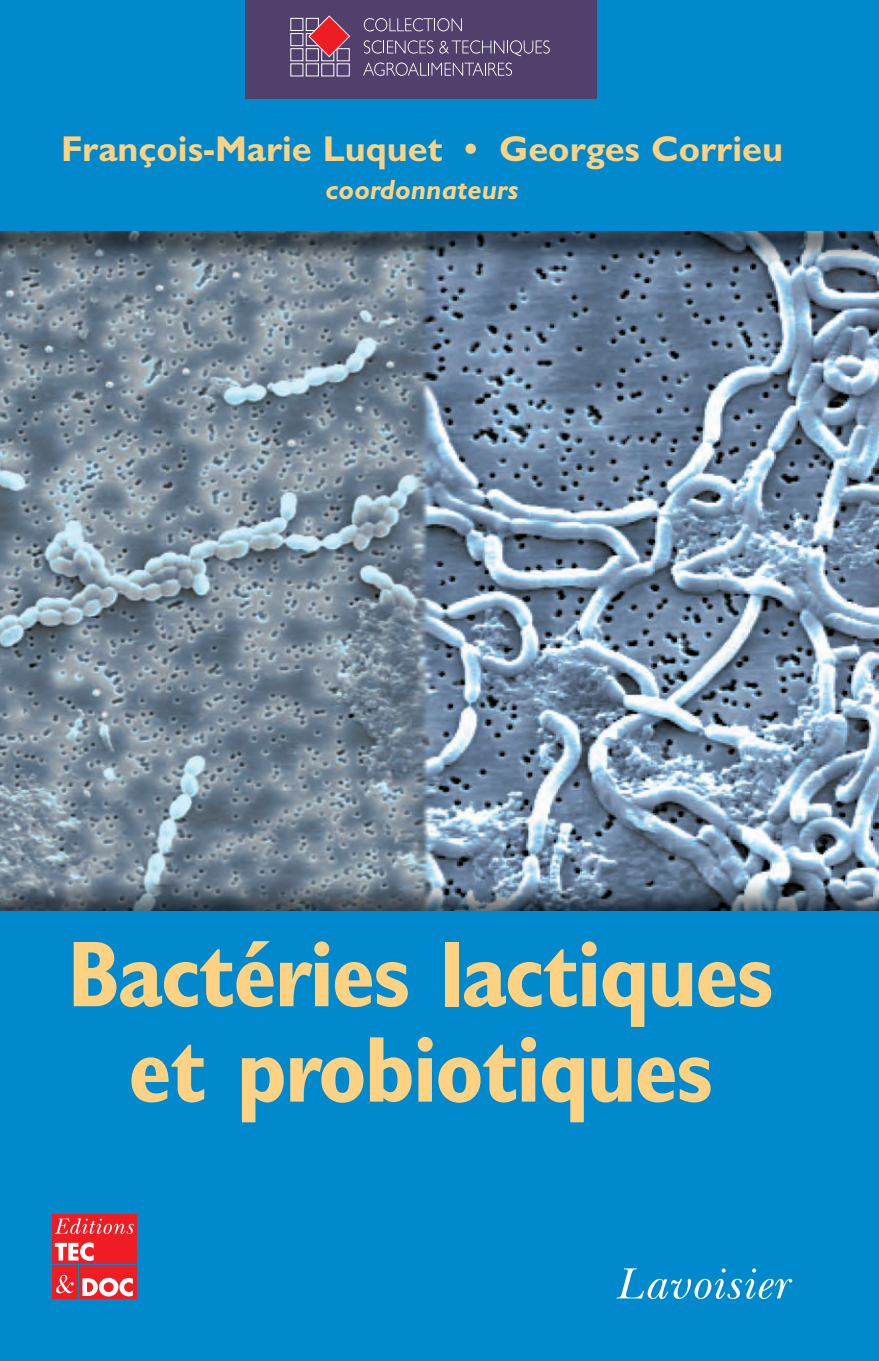
<style>
.page{position:relative;width:879px;height:1361px;background:#fff}
.page>*{position:absolute;margin:0;border:0;box-sizing:border-box;transform-origin:0 0}
.t1{font:700 condensed 94px/95.4px "Gill Sans";letter-spacing:-.025em;color:#fed282;text-align:center}
.t2{font:700 36px "Gill Sans";color:#fed282}
.t3{font:italic 700 28px "Gill Sans";color:#fed282}
</style>
<div class="page">
<img style="left:0;top:231px;width:879px;height:680px">
<div style="left:0;top:911px;width:879px;height:450px;background:#0089cd"></div>
<div style="left:0;top:0;width:879px;height:231px;background:#0089cd"></div>
<div style="left:79px;top:1265px;width:57px;height:34px;background:#ee1d23"></div>
<div style="left:52px;top:1265px;width:25px;height:34px;background:#ee1d23"></div>
<div style="left:52px;top:1214px;width:84px;height:49px;background:#ee1d23"></div>
<svg style="left:55px;top:1218px;width:79px;height:16px"></svg>
<svg style="left:55px;top:1242px;width:39px;height:19px"></svg>
<svg style="left:82px;top:1277px;width:51px;height:19px"></svg>
<svg style="left:56px;top:1274px;width:18px;height:19px"></svg>
<svg style="left:616px;top:1268px;width:176px;height:31px"></svg>
<div style="left:245px;top:0;width:351px;height:98px;background:#51406c"></div>
<svg style="left:290px;top:15px;width:60px;height:62px"></svg>
<svg style="left:364px;top:18px;width:98px;height:13px"></svg>
<svg style="left:364px;top:40px;width:69px;height:14px"></svg>
<svg style="left:439px;top:40px;width:111px;height:16px"></svg>
<svg style="left:363px;top:63px;width:149px;height:13px"></svg>
<p class="t2" style="left:61px;top:128px;width:723px">François-Marie Luquet • Georges Corrieu</p>
<p class="t3" style="left:325px;top:174px;width:194px">coordonnateurs</p>
<h1 class="t1" style="left:67px;top:926px;width:708px">Bactéries lactiques et probiotiques</h1>
</div>
